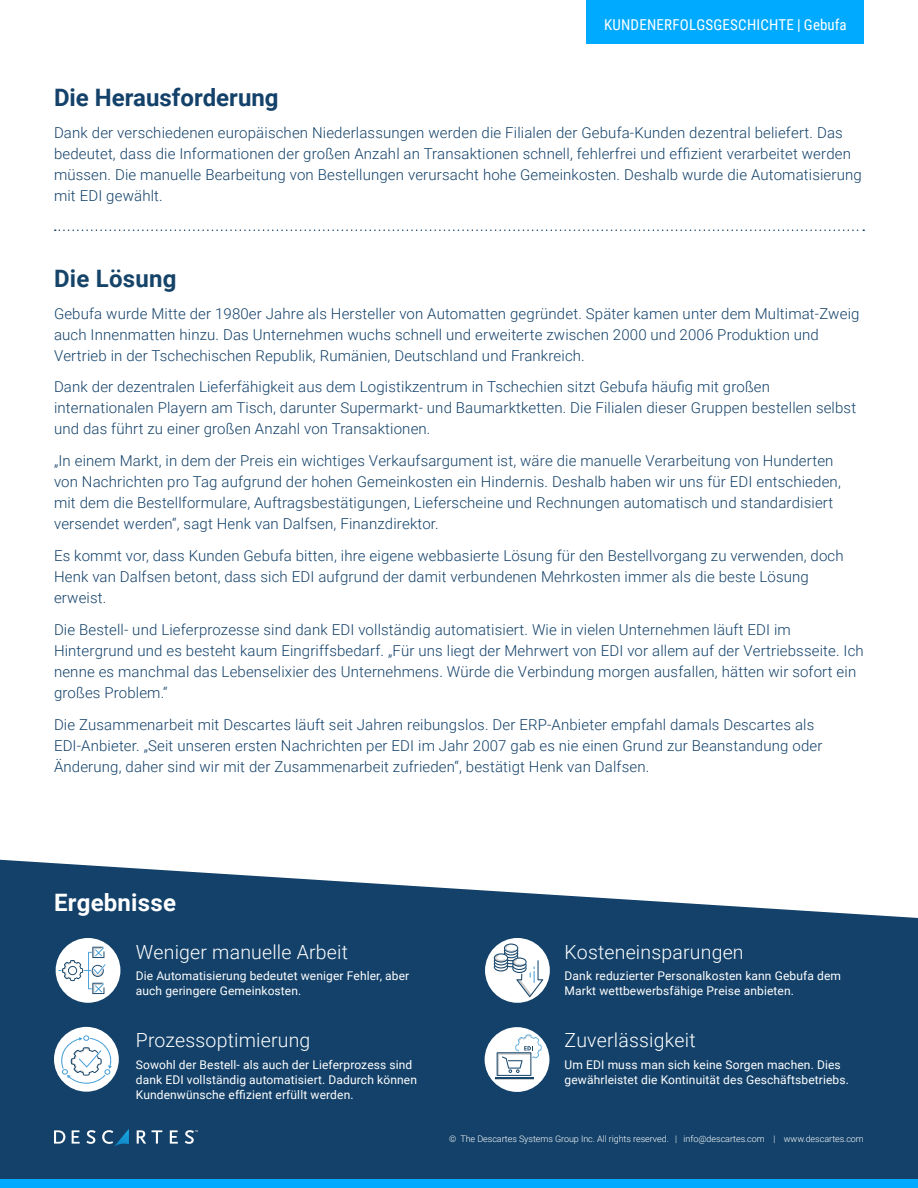
<style>
.page{position:relative;width:918px;height:1188px;background:#fff}
.page>*{position:absolute;margin:0;border:0;box-sizing:border-box;transform-origin:0 0}
.t1{font:700 24px "Roboto";color:#134169}
.t2{font:700 24px "Roboto";letter-spacing:.01em;color:#fff}
.t3{font:700 24px "Roboto";letter-spacing:.01em;color:#164469}
.t4{font:300 19.5px "Roboto";letter-spacing:.01em;color:#fff}
.t5{font:300 15px/21px "Roboto";letter-spacing:.01em;color:#134169}
.t6{font:15px "Roboto Condensed";letter-spacing:.015em;color:#fff}
.t7{font:12px/15px "Roboto";letter-spacing:.01em;color:#fff}
.t8{font:300 9px "Roboto";letter-spacing:-.005em;color:#fff}
</style>
<div class="page">
<svg style="left:0;top:860px;width:918px;height:319px;background:#295377"></svg>
<svg style="left:55px;top:230px;width:809px;height:1px"></svg>
<div style="left:0;top:1179px;width:918px;height:9px;background:#0af"></div>
<svg style="left:72px;top:1130px;width:8px;height:14px"></svg>
<svg style="left:86px;top:1130px;width:10px;height:14px"></svg>
<svg style="left:102px;top:1129px;width:27px;height:18px"></svg>
<svg style="left:54px;top:1130px;width:11px;height:14px"></svg>
<svg style="left:137px;top:1130px;width:9px;height:14px"></svg>
<svg style="left:152px;top:1130px;width:10px;height:14px"></svg>
<svg style="left:170px;top:1130px;width:8px;height:14px"></svg>
<svg style="left:185px;top:1130px;width:13px;height:14px"></svg>
<div style="left:586px;top:0;width:278px;height:43px;background:#0af"></div>
<div style="left:485px;top:938px;width:65px;height:65px;background:#fff;border-radius:50%"></div>
<div style="left:54px;top:1027px;width:65px;height:65px;background:#fff;border-radius:50%"></div>
<svg style="left:494px;top:944px;width:49px;height:53px"></svg>
<div style="left:485px;top:1027px;width:64px;height:65px;background:#fff;border-radius:50%"></div>
<hr style="left:495px;top:1077px;width:38px;height:2px;background:#ccc">
<hr style="left:495px;top:1077px;width:38px;height:1px;background:#15466b">
<svg style="left:497px;top:1034px;width:45px;height:42px"></svg>
<div style="left:56px;top:938px;width:64px;height:65px;background:#fff;border-radius:50%"></div>
<svg style="left:58px;top:947px;width:48px;height:47px"></svg>
<svg style="left:61px;top:1035px;width:51px;height:49px"></svg>
<p class="t6" style="left:604px;top:14px;width:244px">KUNDENERFOLGSGESCHICHTE | Gebufa</p>
<h1 class="t1" style="left:54px;top:81px;width:226px">Die Herausforderung</h1>
<p class="t5" style="left:54px;top:122px;width:809px">Dank der verschiedenen europäischen Niederlassungen werden die Filialen der Gebufa-Kunden dezentral beliefert. Das bedeutet, dass die Informationen der großen Anzahl an Transaktionen schnell, fehlerfrei und effizient verarbeitet werden müssen. Die manuelle Bearbeitung von Bestellungen verursacht hohe Gemeinkosten. Deshalb wurde die Automatisierung mit EDI gewählt.</p>
<h1 class="t3" style="left:54px;top:261px;width:124px">Die Lösung</h1>
<p class="t5" style="left:54px;top:302px;width:807px">Gebufa wurde Mitte der 1980er Jahre als Hersteller von Automatten gegründet. Später kamen unter dem Multimat-Zweig auch Innenmatten hinzu. Das Unternehmen wuchs schnell und erweiterte zwischen 2000 und 2006 Produktion und<br>Vertrieb in der Tschechischen Republik, Rumänien, Deutschland und Frankreich.</p>
<p class="t5" style="left:54px;top:376px;width:804px">Dank der dezentralen Lieferfähigkeit aus dem Logistikzentrum in Tschechien sitzt Gebufa häufig mit großen internationalen Playern am Tisch, darunter Supermarkt- und Baumarktketten. Die Filialen dieser Gruppen bestellen selbst und das führt zu einer großen Anzahl von Transaktionen.</p>
<p class="t5" style="left:54px;top:450px;width:788px">„In einem Markt, in dem der Preis ein wichtiges Verkaufsargument ist, wäre die manuelle Verarbeitung von Hunderten von Nachrichten pro Tag aufgrund der hohen Gemeinkosten ein Hindernis. Deshalb haben wir uns für EDI entschieden, mit dem die Bestellformulare, Auftragsbestätigungen, Lieferscheine und Rechnungen automatisch und standardisiert versendet werden“, sagt Henk van Dalfsen, Finanzdirektor.</p>
<p class="t5" style="left:54px;top:545px;width:791px">Es kommt vor, dass Kunden Gebufa bitten, ihre eigene webbasierte Lösung für den Bestellvorgang zu verwenden, doch<br>Henk van Dalfsen betont, dass sich EDI aufgrund der damit verbundenen Mehrkosten immer als die beste Lösung erweist.</p>
<p class="t5" style="left:54px;top:618px;width:811px">Die Bestell- und Lieferprozesse sind dank EDI vollständig automatisiert. Wie in vielen Unternehmen läuft EDI im Hintergrund und es besteht kaum Eingriffsbedarf. „Für uns liegt der Mehrwert von EDI vor allem auf der Vertriebsseite. Ich nenne es manchmal das Lebenselixier des Unternehmens. Würde die Verbindung morgen ausfallen, hätten wir sofort ein großes Problem.“</p>
<p class="t5" style="left:54px;top:713px;width:770px">Die Zusammenarbeit mit Descartes läuft seit Jahren reibungslos. Der ERP-Anbieter empfahl damals Descartes als<br>EDI-Anbieter. „Seit unseren ersten Nachrichten per EDI im Jahr 2007 gab es nie einen Grund zur Beanstandung oder<br>Änderung, daher sind wir mit der Zusammenarbeit zufrieden“, bestätigt Henk van Dalfsen.</p>
<h1 class="t2" style="left:54px;top:886px;width:124px">Ergebnisse</h1>
<h2 class="t4" style="left:136px;top:938px;width:214px">Weniger manuelle Arbeit</h2>
<p class="t7" style="left:136px;top:967px;width:275px">Die Automatisierung bedeutet weniger Fehler, aber auch geringere Gemeinkosten.</p>
<h2 class="t4" style="left:136px;top:1027px;width:176px">Prozessoptimierung</h2>
<p class="t7" style="left:136px;top:1056px;width:283px">Sowohl der Bestell- als auch der Lieferprozess sind dank EDI vollständig automatisiert. Dadurch können<br>Kundenwünsche effizient erfüllt werden.</p>
<h2 class="t4" style="left:565px;top:938px;width:181px">Kosteneinsparungen</h2>
<p class="t7" style="left:565px;top:967px;width:278px">Dank reduzierter Personalkosten kann Gebufa dem<br>Markt wettbewerbsfähige Preise anbieten.</p>
<h2 class="t4" style="left:565px;top:1027px;width:132px">Zuverlässigkeit</h2>
<p class="t7" style="left:565px;top:1056px;width:286px">Um EDI muss man sich keine Sorgen machen. Dies gewährleistet die Kontinuität des Geschäftsbetriebs.</p>
<p class="t8" style="left:449px;top:1132px;width:416px">© The Descartes Systems Group Inc. All rights reserved. | info@descartes.com | www.descartes.com</p>
</div>
